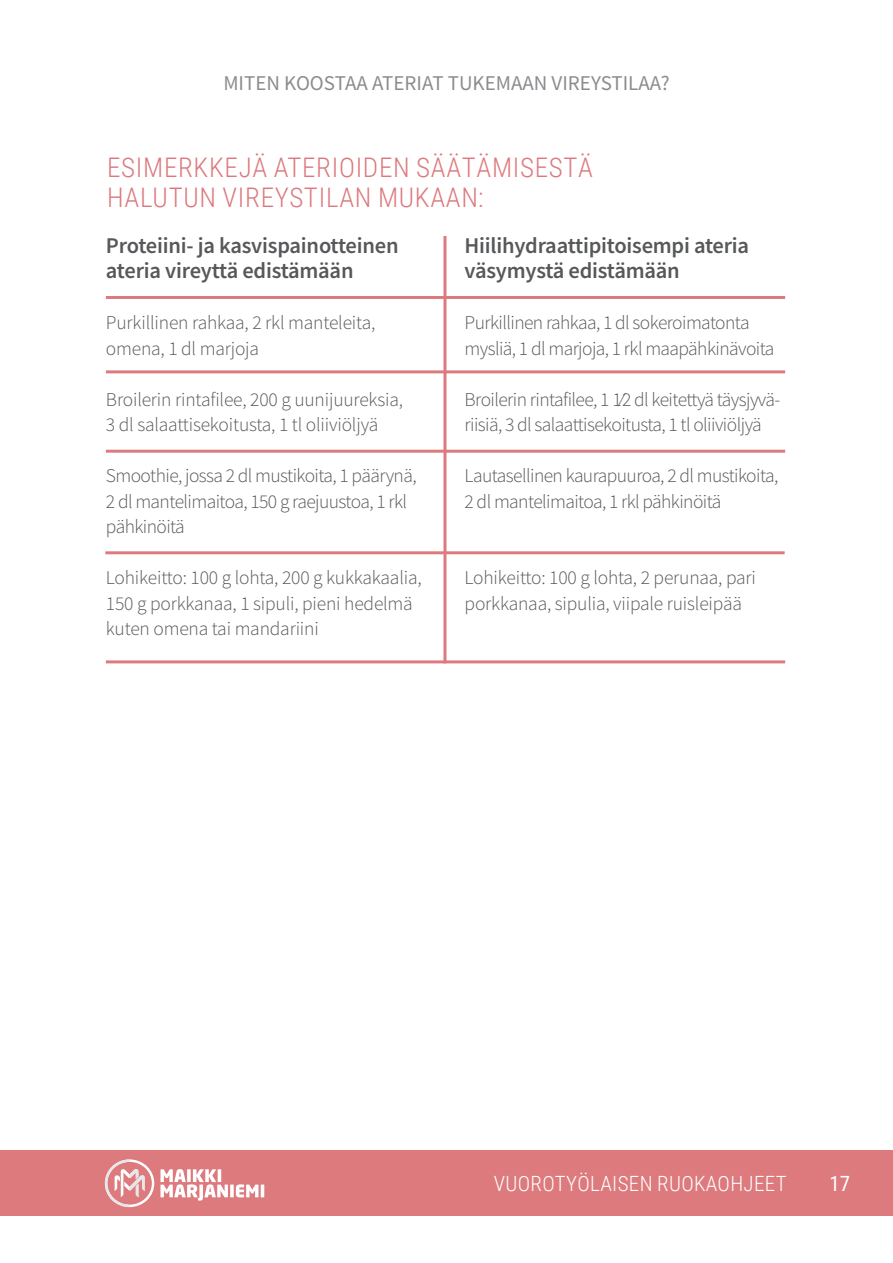
<style>
.page{position:relative;width:893px;height:1263px;background:#fff}
.page>*{position:absolute;margin:0;border:0;box-sizing:border-box;transform-origin:0 0}
.t1{font:300 27px/30px "Roboto Condensed";letter-spacing:.025em;color:#dd797e}
.t2{font:600 22.5px/25.5px "Source Sans Pro";letter-spacing:-.01em;color:#57585a}
.t3{font:21px "Source Sans Pro";color:#8a8c8f}
.t4{font:300 21px "Roboto Condensed";letter-spacing:.015em;color:#fff}
.t5{font:21px "Roboto Condensed";color:#fff}
.t6{font:300 19.5px/25.5px "Source Sans Pro";letter-spacing:-.03em;color:#57585a}
.t7{font:300 19.5px/25.5px "Source Sans Pro";letter-spacing:-.01em;color:#57585a}
</style>
<div class="page">
<hr style="left:443px;top:236px;width:3px;height:427px;background:#dd7a7e">
<hr style="left:106px;top:296px;width:679px;height:3px;background:#dd7a7e">
<hr style="left:106px;top:370px;width:679px;height:3px;background:#dd7a7e">
<hr style="left:106px;top:450px;width:679px;height:3px;background:#dd7a7e">
<hr style="left:105px;top:551px;width:680px;height:3px;background:#dd7a7e">
<hr style="left:106px;top:660px;width:679px;height:3px;background:#dd7a7e">
<div style="left:0;top:1150px;width:893px;height:66px;background:#dd7a7e"></div>
<svg style="left:105px;top:1159px;width:49px;height:48px"></svg>
<svg style="left:160px;top:1169px;width:68px;height:31px"></svg>
<svg style="left:230px;top:1184px;width:4px;height:13px"></svg>
<svg style="left:236px;top:1184px;width:28px;height:13px"></svg>
<p class="t3" style="left:223px;top:70px;width:448px">MITEN KOOSTAA ATERIAT TUKEMAAN VIREYSTILAA?</p>
<p class="t1" style="left:107px;top:152px;width:487px">ESIMERKKEJÄ ATERIOIDEN SÄÄTÄMISESTÄ<br>HALUTUN VIREYSTILAN MUKAAN:</p>
<p class="t2" style="left:106px;top:232px;width:294px">Proteiini- ja kasvispainotteinen ateria vireyttä edistämään</p>
<p class="t7" style="left:106px;top:310px;width:271px">Purkillinen rahkaa, 2 rkl manteleita, omena, 1 dl marjoja</p>
<p class="t7" style="left:106px;top:387px;width:299px">Broilerin rintafilee, 200 g uunijuureksia,<br>3 dl salaattisekoitusta, 1 tl oliiviöljyä</p>
<p class="t6" style="left:106px;top:463px;width:312px">Smoothie, jossa 2 dl mustikoita, 1 päärynä,<br>2 dl mantelimaitoa, 150 g raejuustoa, 1 rkl pähkinöitä</p>
<p class="t7" style="left:106px;top:565px;width:317px">Lohikeitto: 100 g lohta, 200 g kukkakaalia,<br>150 g porkkanaa, 1 sipuli, pieni hedelmä kuten omena tai mandariini</p>
<p class="t2" style="left:465px;top:232px;width:286px">Hiilihydraattipitoisempi ateria väsymystä edistämään</p>
<p class="t6" style="left:465px;top:310px;width:311px">Purkillinen rahkaa, 1 dl sokeroimatonta mysliä, 1 dl marjoja, 1 rkl maapähkinävoita</p>
<p class="t6" style="left:465px;top:387px;width:317px">Broilerin rintafilee, 1 1⁄2 dl keitettyä täysjyvä&shy;riisiä, 3 dl salaattisekoitusta, 1 tl oliiviöljyä</p>
<p class="t6" style="left:465px;top:463px;width:315px">Lautasellinen kaurapuuroa, 2 dl mustikoita,<br>2 dl mantelimaitoa, 1 rkl pähkinöitä</p>
<p class="t7" style="left:465px;top:565px;width:293px">Lohikeitto: 100 g lohta, 2 perunaa, pari porkkanaa, sipulia, viipale ruisleipää</p>
<p class="t4" style="left:494px;top:1168px;width:294px">VUOROTYÖLAISEN RUOKAOHJEET</p>
<p class="t5" style="left:829px;top:1168px;width:22px">17</p>
</div>
